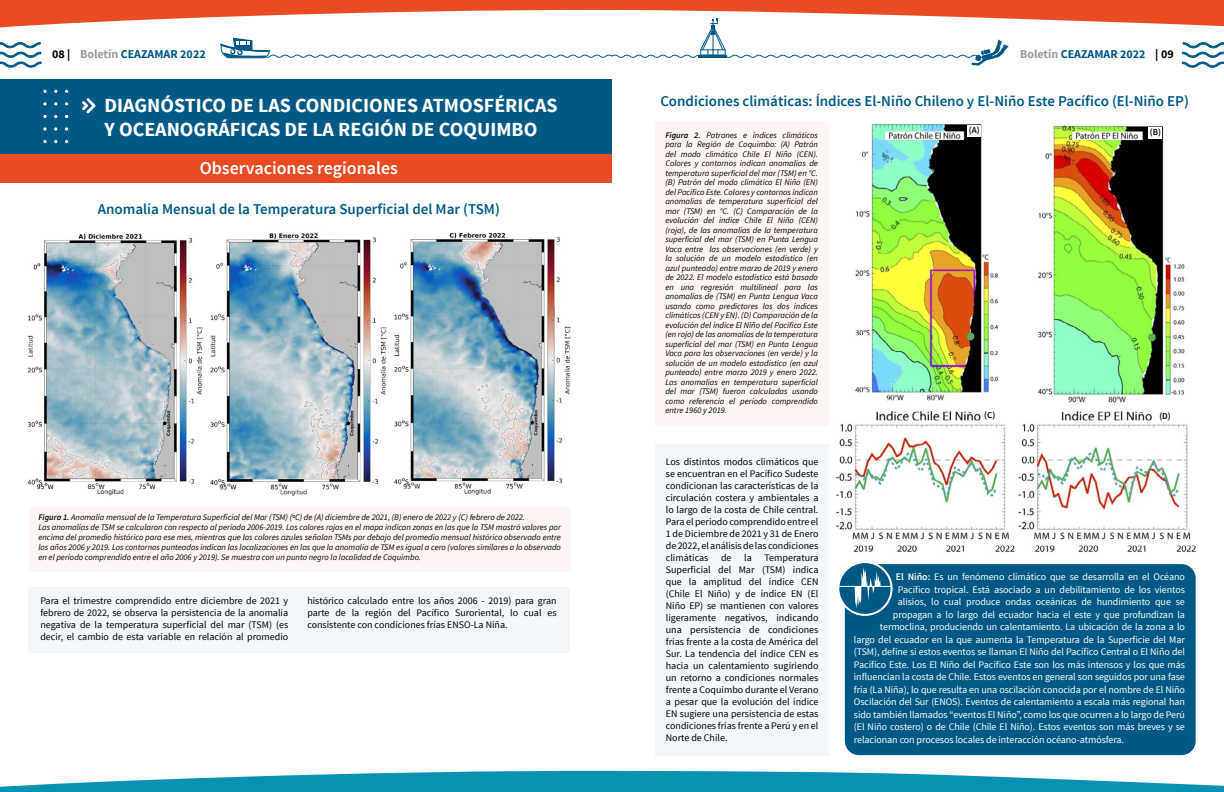
<style>
.page{position:relative;width:1224px;height:792px;background:#fff}
.page>*{position:absolute;margin:0;border:0;box-sizing:border-box;transform-origin:0 0}
.t1{font:700 20px/24px "Source Sans Pro";color:#fff}
.t2{font:600 18px "Source Sans Pro";color:#fff}
.t3{font:600 15px "Source Sans Pro";color:#005985}
.t4{font:700 12px "Source Sans Pro";color:#005985}
.t5{font:10px/12px "Source Sans Pro";color:#000;text-align:justify}
.t6{font:10px "Source Sans Pro";letter-spacing:-.005em;color:#fff}
.t7{font:600 9px "Source Sans Pro";color:#000}
.t8{font:italic 8.5px/9.5px "Source Sans Pro";color:#000}
.s1{color:#000}
.s2{color:#9d9d9c}
.s3{font-weight:600}
</style>
<div class="page">
<img style="left:836px;top:124px;width:359px;height:428px">
<div style="left:0;top:154px;width:612px;height:29px;background:#e94c23"></div>
<svg style="left:0;top:770px;width:1224px;height:22px"></svg>
<svg style="left:0;top:0;width:1224px;height:68px"></svg>
<div style="left:0;top:79px;width:612px;height:75px;background:#005985"></div>
<svg style="left:82px;top:98px;width:13px;height:15px"></svg>
<svg style="left:43px;top:140px;width:4px;height:3px"></svg>
<svg style="left:43px;top:127px;width:4px;height:4px"></svg>
<svg style="left:43px;top:115px;width:4px;height:3px"></svg>
<svg style="left:43px;top:102px;width:4px;height:4px"></svg>
<svg style="left:54px;top:127px;width:3px;height:4px"></svg>
<svg style="left:54px;top:102px;width:3px;height:4px"></svg>
<svg style="left:65px;top:127px;width:3px;height:4px"></svg>
<svg style="left:65px;top:102px;width:3px;height:4px"></svg>
<svg style="left:43px;top:90px;width:4px;height:3px"></svg>
<div style="left:29px;top:507px;width:541px;height:65px;background:#fdf6f4"></div>
<div style="left:28px;top:587px;width:541px;height:65px;background:#f3f7f9"></div>
<div style="left:655px;top:122px;width:173px;height:304px;background:#fdf6f4"></div>
<div style="left:655px;top:444px;width:173px;height:311px;background:#f3f7f9"></div>
<div style="left:967px;top:125px;width:14px;height:12px;background:#fff"></div>
<div style="left:1149px;top:127px;width:13px;height:11px;background:#fff"></div>
<div style="left:983px;top:410px;width:14px;height:11px;background:#fff"></div>
<div style="left:1158px;top:410px;width:14px;height:12px;background:#fff"></div>
<div style="left:845px;top:564px;width:351px;height:191px;background:#005985;border-radius:14px"></div>
<svg style="left:837px;top:561px;width:56px;height:55px"></svg>
<svg style="left:855px;top:567px;width:38px;height:42px"></svg>
<hr style="left:838px;top:586px;width:53px;height:1px;background:#fff">
<img style="left:27px;top:234px;width:176px;height:262px">
<img style="left:210px;top:233px;width:176px;height:263px">
<img style="left:394px;top:232px;width:176px;height:263px">
<h3 class="t4" style="left:52px;top:46px;width:155px"><span class="s1">08 |</span> <span class="s2">Boletín</span> CEAZAMAR 2022</h3>
<h3 class="t4" style="left:1020px;top:46px;width:155px"><span class="s2">Boletín</span> CEAZAMAR 2022 <span class="s1">| 09</span></h3>
<h1 class="t1" style="left:104px;top:94px;width:455px">DIAGNÓSTICO DE LAS CONDICIONES ATMOSFÉRICAS<br>Y OCEANOGRÁFICAS DE LA REGIÓN DE COQUIMBO</h1>
<h2 class="t2" style="left:200px;top:157px;width:200px">Observaciones regionales</h2>
<h3 class="t3" style="left:660px;top:91px;width:530px">Condiciones climáticas: Índices El-Niño Chileno y El-Niño Este Pacífico (El-Niño EP)</h3>
<p class="t8" style="left:665px;top:130px;width:154px;text-align:justify"><span class="s3">Figura 2.</span> Patrones e índices climáticos para la Región de Coquimbo: (A) Patrón del modo climático Chile El Niño (CEN).<br>Colores y contornos indican anomalías de temperatura superficial del mar (TSM) en °C. (B) Patrón del modo climático El Niño (EN) del Pacífico Este. Colores y contornos indican anomalías de temperatura superficial del mar (TSM) en °C. (C) Comparación de la evolución del índice Chile El Niño (CEN) (roja), de las anomalías de la temperatura superficial del mar (TSM) en Punta Lengua Vaca entre las observaciones (en verde) y la solución de un modelo estadístico (en azul punteado) entre marzo de 2019 y enero de 2022. El modelo estadístico está basado en una regresión multilineal para las anomalías de (TSM) en Punta Lengua Vaca usando como predictores los dos índices climáticos (CEN y EN). (D) Comparación de la evolución del índice El Niño del Pacífico Este (en rojo) de las anomalías de la temperatura superficial del mar (TSM) en Punta Lengua Vaca para las observaciones (en verde) y la solución de un modelo estadístico (en azul punteado) entre marzo 2019 y enero 2022.<br>Las anomalías en temperatura superficial del mar (TSM) fueron calculadas usando como referencia el período comprendido entre 1960 y 2019.</p>
<p class="t7" style="left:969px;top:125px;width:12px">(A)</p>
<p class="t7" style="left:1150px;top:126px;width:13px">(B)</p>
<h3 class="t3" style="left:98px;top:199px;width:404px">Anomalía Mensual de la Temperatura Superficial del Mar (TSM)</h3>
<p class="t7" style="left:984px;top:409px;width:12px">(C)</p>
<p class="t7" style="left:1159px;top:410px;width:13px">(D)</p>
<p class="t8" style="left:38px;top:512px;width:524px;line-height:10px"><span class="s3">Figura 1.</span> Anomalía mensual de la Temperatura Superficial del Mar (TSM) (ºC) de (A) diciembre de 2021, (B) enero de 2022 y (C) febrero de 2022.<br>Las anomalías de TSM se calcularon con respecto al periodo 2006-2019. Los colores rojos en el mapa indican zonas en las que la TSM mostró valores por encima del promedio histórico para ese mes, mientras que los colores azules señalan TSMs por debajo del promedio mensual histórico observado entre los años 2006 y 2019. Los contornos punteados indican las localizaciones en las que la anomalía de TSM es igual a cero (valores similares a lo observado en el período comprendido entre el año 2006 y 2019). Se muestra con un punto negro la localidad de Coquimbo.</p>
<p class="t5" style="left:40px;top:595px;width:249px">Para el trimestre comprendido entre diciembre de 2021 y febrero de 2022, se observa la persistencia de la anomalía negativa de la temperatura superficial del mar (TSM) (es decir, el cambio de esta variable en relación al promedio</p>
<p class="t5" style="left:307px;top:595px;width:251px">histórico calculado entre los años 2006 - 2019) para gran parte de la región del Pacífico Suroriental, lo cual es consistente con condiciones frías ENSO-La Niña.</p>
<p class="t5" style="left:666px;top:456px;width:154px">Los distintos modos climáticos que se encuentran en el Pacífico Sudeste condicionan las características de la circulación costera y ambientales a lo largo de la costa de Chile central.<br>Para el periodo comprendido entre el 1 de Diciembre de 2021 y 31 de Enero de 2022, el análisis de las condiciones climáticas</p>
<p class="t5" style="left:721px;top:552px;width:12px">de</p>
<p class="t5" style="left:744px;top:552px;width:9px">la</p>
<p class="t5" style="left:666px;top:552px;width:154px;text-indent:99px">Temperatura Superficial del Mar (TSM) indica que la amplitud del índice CEN (Chile El Niño) y de índice EN (El Niño EP) se mantienen con valores ligeramente negativos, indicando una persistencia de condiciones frías frente a la costa de América del Sur. La tendencia del índice CEN es hacia un calentamiento sugiriendo un retorno a condiciones normales frente a Coquimbo durante el Verano a pesar que la evolución del índice EN sugiere una persistencia de estas condiciones frías frente a Perú y en el Norte de Chile.</p>
<p class="t6" style="left:896px;top:571px;width:291px"><span class="s3">El Niño:</span> Es un fenómeno climático que se desarrolla en el Océano</p>
<p class="t6" style="left:898px;top:583px;width:289px">Pacífico tropical. Está asociado a un debilitamiento de los vientos</p>
<p class="t6" style="left:898px;top:596px;width:289px">alisios, lo cual produce ondas oceánicas de hundimiento que se</p>
<p class="t6" style="left:893px;top:608px;width:294px">propagan a lo largo del ecuador hacia el este y que profundizan la</p>
<p class="t6" style="left:880px;top:621px;width:307px">termoclina, produciendo un calentamiento. La ubicación de la zona a lo</p>
<p class="t6" style="left:854px;top:633px;width:333px">largo del ecuador en la que aumenta la Temperatura de la Superficie del Mar</p>
<p class="t6" style="left:854px;top:646px;width:333px">(TSM), define si estos eventos se llaman El Niño del Pacífico Central o El Niño del</p>
<p class="t6" style="left:854px;top:658px;width:333px">Pacífico Este. Los El Niño del Pacífico Este son los más intensos y los que más</p>
<p class="t6" style="left:854px;top:671px;width:333px">influencian la costa de Chile. Estos eventos en general son seguidos por una fase</p>
<p class="t6" style="left:854px;top:683px;width:333px">fría (La Niña), lo que resulta en una oscilación conocida por el nombre de El Niño</p>
<p class="t6" style="left:854px;top:696px;width:333px">Oscilación del Sur (ENOS). Eventos de calentamiento a escala más regional han</p>
<p class="t6" style="left:854px;top:708px;width:333px">sido también llamados “eventos El Niño”, como los que ocurren a lo largo de Perú</p>
<p class="t6" style="left:854px;top:721px;width:333px">(El Niño costero) o de Chile (Chile El Niño). Estos eventos son más breves y se</p>
<p class="t6" style="left:854px;top:733px;width:272px">relacionan con procesos locales de interacción océano-atmósfera.</p>
</div>
